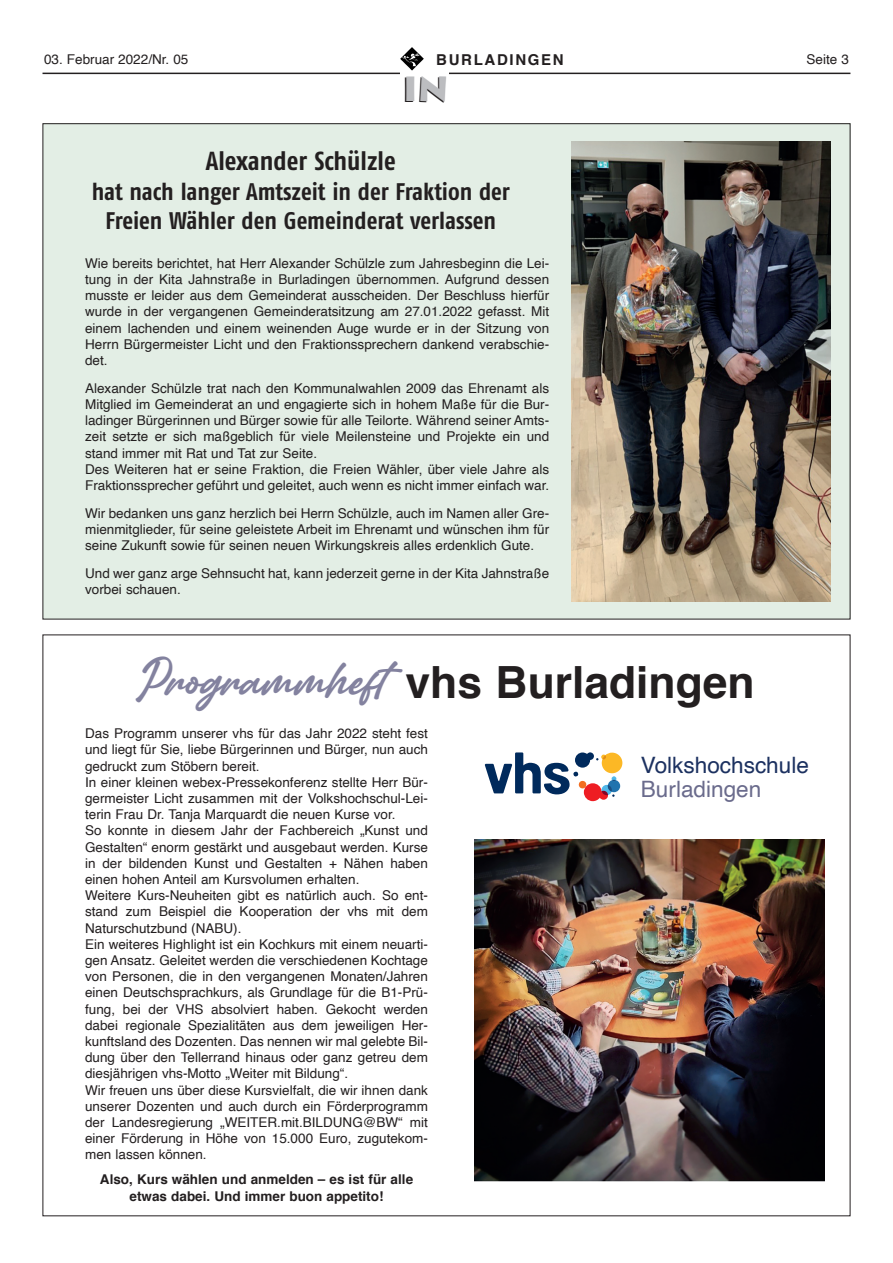
<style>
.page{position:relative;width:893px;height:1263px;background:#fff}
.page>*{position:absolute;margin:0;border:0;box-sizing:border-box;transform-origin:0 0}
.t1{font:700 44.4px "Helvetica";color:#231f20}
.t2{font:900 34.5px "Lithos Pro";color:#231f20}
.t3{font:700 26.1px "Fago Co";color:#231f20}
.t4{font:700 24px/28.8px "Fago Co";color:#231f20;text-align:center}
.t5{font:22.5px "Helvetica";color:#1c3160}
.t6{font:22.5px "Helvetica";color:#6a6b8c}
.t7{font:700 15px "Helvetica";letter-spacing:.11em;color:#231f20}
.t8{font:13.5px/16.2px "Helvetica";color:#231f20;text-align:justify}
.t9{font:700 13.5px/16.2px "Helvetica";color:#231f20;text-align:center}
.s1{font-family:"Amertha PERSONALUSEONLY";font-weight:400;color:#83829f}
</style>
<div class="page">
<hr style="left:43px;top:73px;width:807px;height:1px;background:#231f20">
<div style="left:400px;top:43px;width:49px;height:32px;background:#fff"></div>
<img style="left:400px;top:47px;width:24px;height:24px">
<div style="left:43px;top:124px;width:807px;height:495px;background:#e3eee5"></div>
<img style="left:474px;top:839px;width:351px;height:342px">
<svg style="left:485px;top:752px;width:137px;height:49px"></svg>
<img style="left:572px;top:141px;width:259px;height:460px">
<p class="t8" style="left:44px;top:52px;width:146px">03. Februar 2022/Nr. 05</p>
<p class="t7" style="left:436px;top:53px;width:129px">BURLADINGEN</p>
<p class="t8" style="left:806px;top:52px;width:44px">Seite 3</p>
<p class="t2" style="left:401px;top:70px;width:48px">IN</p>
<p class="t3" style="left:206px;top:146px;width:191px">Alexander Schülzle</p>
<p class="t4" style="left:92px;top:178px;width:420px">hat nach langer Amtszeit in der Fraktion der<br>Freien Wähler den Gemeinderat verlassen</p>
<p class="t8" style="left:85px;top:256px;width:466px">Wie bereits berichtet, hat Herr Alexander Schülzle zum Jahresbeginn die Lei&shy;tung in der Kita Jahnstraße in Burladingen übernommen. Aufgrund dessen musste er leider aus dem Gemeinderat ausscheiden. Der Beschluss hierfür wurde in der vergangenen Gemeinderatsitzung am 27.01.2022 gefasst. Mit einem lachenden und einem weinenden Auge wurde er in der Sitzung von Herrn Bürgermeister Licht und den Fraktionssprechern dankend verabschie&shy;det.</p>
<p class="t8" style="left:85px;top:381px;width:466px">Alexander Schülzle trat nach den Kommunalwahlen 2009 das Ehrenamt als Mitglied im Gemeinderat an und engagierte sich in hohem Maße für die Bur&shy;ladinger Bürgerinnen und Bürger sowie für alle Teilorte. Während seiner Amts&shy;zeit setzte er sich maßgeblich für viele Meilensteine und Projekte ein und stand immer mit Rat und Tat zur Seite.</p>
<p class="t8" style="left:85px;top:462px;width:466px">Des Weiteren hat er seine Fraktion, die Freien Wähler, über viele Jahre als<br>Fraktionssprecher geführt und geleitet, auch wenn es nicht immer einfach war.</p>
<p class="t8" style="left:85px;top:506px;width:466px">Wir bedanken uns ganz herzlich bei Herrn Schülzle, auch im Namen aller Gre&shy;mienmitglieder, für seine geleistete Arbeit im Ehrenamt und wünschen ihm für seine Zukunft sowie für seinen neuen Wirkungskreis alles erdenklich Gute.</p>
<p class="t8" style="left:85px;top:566px;width:466px">Und wer ganz arge Sehnsucht hat, kann jederzeit gerne in der Kita Jahnstraße vorbei schauen.</p>
<p class="t1" style="left:135px;top:664px;width:621px"><span class="s1">Programmheft</span> vhs Burladingen</p>
<p class="t8" style="left:85px;top:726px;width:344px">Das Programm unserer vhs für das Jahr 2022 steht fest und liegt für Sie, liebe Bürgerinnen und Bürger, nun auch gedruckt zum Stöbern bereit.</p>
<p class="t8" style="left:85px;top:775px;width:344px">In einer kleinen webex-Pressekonferenz stellte Herr Bür&shy;germeister Licht zusammen mit der Volkshochschul-Lei&shy;terin Frau Dr. Tanja Marquardt die neuen Kurse vor.</p>
<p class="t8" style="left:85px;top:824px;width:344px">So konnte in diesem Jahr der Fachbereich „Kunst und Gestalten“ enorm gestärkt und ausgebaut werden. Kurse in der bildenden Kunst und Gestalten + Nähen haben einen hohen Anteil am Kursvolumen erhalten.</p>
<p class="t8" style="left:85px;top:888px;width:344px">Weitere Kurs-Neuheiten gibt es natürlich auch. So ent&shy;stand zum Beispiel die Kooperation der vhs mit dem Naturschutzbund (NABU).</p>
<p class="t8" style="left:85px;top:937px;width:344px">Ein weiteres Highlight ist ein Kochkurs mit einem neuarti&shy;gen Ansatz. Geleitet werden die verschiedenen Kochtage von Personen, die in den vergangenen Monaten/Jahren einen Deutschsprachkurs, als Grundlage für die B1-Prü&shy;fung, bei der VHS absolviert haben. Gekocht werden dabei regionale Spezialitäten aus dem jeweiligen Her&shy;kunftsland des Dozenten. Das nennen wir mal gelebte Bil&shy;dung über den Tellerrand hinaus oder ganz getreu dem diesjährigen vhs-Motto „Weiter mit Bildung“.</p>
<p class="t8" style="left:85px;top:1083px;width:344px">Wir freuen uns über diese Kursvielfalt, die wir ihnen dank unserer Dozenten und auch durch ein Förderprogramm der Landesregierung „WEITER.mit.BILDUNG@BW“ mit einer Förderung in Höhe von 15.000 Euro, zugutekom&shy;men lassen können.</p>
<p class="t9" style="left:100px;top:1172px;width:315px">Also, Kurs wählen und anmelden – es ist für alle etwas dabei. Und immer buon appetito!</p>
<p class="t5" style="left:641px;top:756px;width:170px">Volkshochschule</p>
<p class="t6" style="left:641px;top:780px;width:122px">Burladingen</p>
</div>
